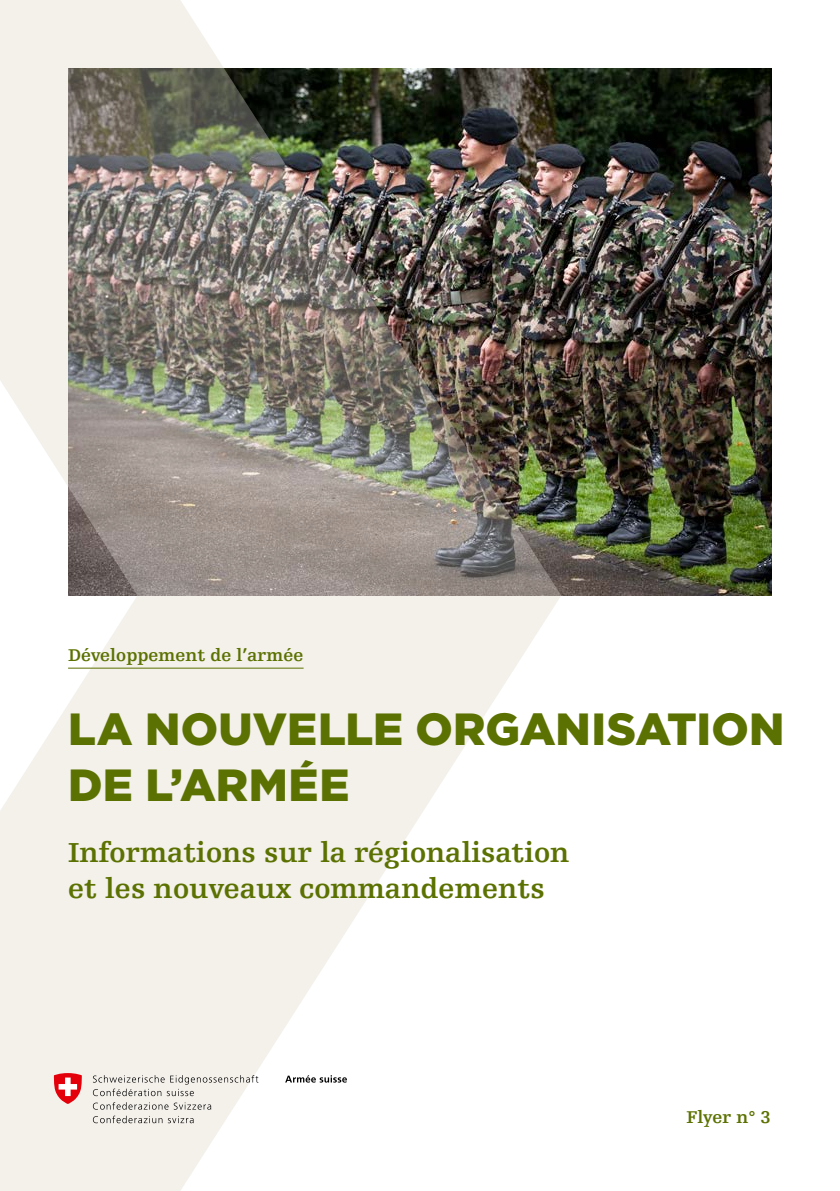
<style>
.page{position:relative;width:840px;height:1191px;background:#fff}
.page>*{position:absolute;margin:0;border:0;box-sizing:border-box;transform-origin:0 0}
._01_Haupttitel{font:900 45px/56px "Gotham";letter-spacing:.005em;color:#5b7101}
._02_Lead{font:700 29px "Egyptienne FLT Std";color:#5b7101}
.ZEM_Standard_deutsch{font:700 18px "Egyptienne FLT Std";color:#5b7101}
._02_Lead-2{font:700 18px "Egyptienne FLT Std";letter-spacing:-.01em;color:#5b7101}
</style>
<div class="page">
<img style="left:561px;top:68px;width:210px;height:527px">
<img style="left:0;top:0;width:561px;height:1191px">
<hr style="left:68px;top:667px;width:235px;height:1px;background:#5b7101">
<svg style="left:285px;top:1075px;width:62px;height:7px"></svg>
<svg style="left:93px;top:1075px;width:165px;height:21px;background:#dad8d3"></svg>
<svg style="left:93px;top:1102px;width:75px;height:7px"></svg>
<svg style="left:174px;top:1102px;width:37px;height:7px"></svg>
<svg style="left:93px;top:1115px;width:69px;height:8px"></svg>
<svg style="left:168px;top:1116px;width:25px;height:7px"></svg>
<svg style="left:54px;top:1073px;width:28px;height:31px"></svg>
<p class="ZEM_Standard_deutsch" style="left:68px;top:645px;width:237px">Développement de l’armée</p>
<p class="_01_Haupttitel" style="left:68px;top:701px;width:717px">LA NOUVELLE ORGANISATION<br>DE L’ARMÉE</p>
<p class="_02_Lead" style="left:68px;top:837px;width:502px">Informations sur la régionalisation</p>
<p class="_02_Lead" style="left:68px;top:873px;width:478px">et les nouveaux commandements</p>
<p class="_02_Lead-2" style="left:686px;top:1107px;width:86px">Flyer n° 3</p>
</div>
